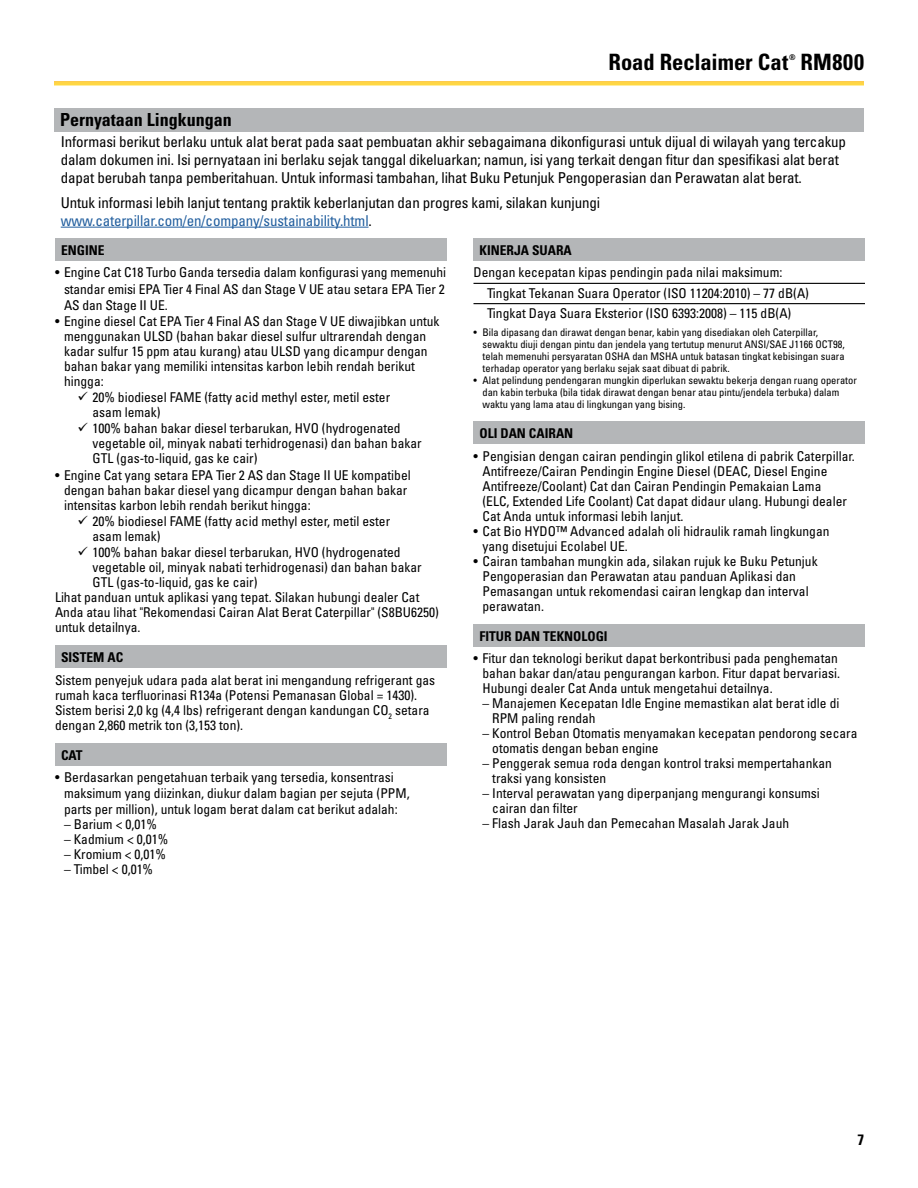
<style>
.page{position:relative;width:918px;height:1188px;background:#fff}
.page>*{position:absolute;margin:0;border:0;box-sizing:border-box;transform-origin:0 0}
.t1{font:700 condensed 22.5px "Univers LT Std";color:#000}
.t2{font:700 condensed 18px "Univers LT Std";color:#000}
.t3{font:condensed 15px/18px "Univers LT Std";letter-spacing:-.01em;color:#000}
.t4{font:700 condensed 15px "Univers LT Std";color:#000}
.t5{font:condensed 13.5px/15px "Univers LT Std";color:#000}
.t6{font:700 condensed 13.5px "Univers LT Std";color:#000}
.t7{font:condensed 10.5px/12px "Univers LT Std";color:#000}
.t8{font:700 condensed 7.8px "Univers LT Std";color:#000}
.s1{color:#215e9e}
</style>
<div class="page">
<div style="left:55px;top:238px;width:392px;height:23px;background:#b4b6b8"></div>
<div style="left:55px;top:645px;width:392px;height:23px;background:#b4b6b8"></div>
<div style="left:55px;top:743px;width:392px;height:23px;background:#b4b6b8"></div>
<div style="left:474px;top:238px;width:391px;height:23px;background:#b4b6b8"></div>
<hr style="left:474px;top:283px;width:391px;height:1px;background:#000">
<hr style="left:474px;top:303px;width:391px;height:1px;background:#000">
<div style="left:474px;top:422px;width:391px;height:22px;background:#b4b6b8"></div>
<div style="left:474px;top:624px;width:391px;height:23px;background:#b4b6b8"></div>
<div style="left:54px;top:108px;width:810px;height:24px;background:#b4b6b8"></div>
<hr style="left:61px;top:227px;width:308px;height:1px;background:#215e9e">
<h1 class="t1" style="left:609px;top:48px;width:181px">Road Reclaimer Cat</h1>
<p class="t8" style="left:789px;top:52px;width:8px">®</p>
<h1 class="t1" style="left:801px;top:48px;width:65px">RM800</h1>
<h2 class="t2" style="left:60px;top:108px;width:173px">Pernyataan Lingkungan</h2>
<p class="t3" style="left:61px;top:132px;width:787px">Informasi berikut berlaku untuk alat berat pada saat pembuatan akhir sebagaimana dikonfigurasi untuk dijual di wilayah yang tercakup dalam dokumen ini. Isi pernyataan ini berlaku sejak tanggal dikeluarkan; namun, isi yang terkait dengan fitur dan spesifikasi alat berat dapat berubah tanpa pemberitahuan. Untuk informasi tambahan, lihat Buku Petunjuk Pengoperasian dan Perawatan alat berat.</p>
<p class="t3" style="left:61px;top:193px;width:541px">Untuk informasi lebih lanjut tentang praktik keberlanjutan dan progres kami, silakan kunjungi <span class="s1">www.caterpillar.com/en/company/sustainability.html</span>.</p>
<p class="t6" style="left:61px;top:242px;width:45px">ENGINE</p>
<p class="t5" style="left:64px;top:264px;width:384px;line-height:16.2px;text-align:justify;text-indent:-9px">• Engine Cat C18 Turbo Ganda tersedia dalam konfigurasi yang memenuhi standar emisi EPA Tier 4 Final AS dan Stage V UE atau setara EPA Tier 2<br>AS dan Stage II UE.</p>
<p class="t5" style="left:64px;top:313px;width:377px;text-indent:-9px">• Engine diesel Cat EPA Tier 4 Final AS dan Stage V UE diwajibkan untuk menggunakan ULSD (bahan bakar diesel sulfur ultrarendah dengan kadar sulfur 15 ppm atau kurang) atau ULSD yang dicampur dengan bahan bakar yang memiliki intensitas karbon lebih rendah berikut hingga:</p>
<p class="t5" style="left:93px;top:390px;width:299px;text-indent:-15px">✓ 20% biodiesel FAME (fatty acid methyl ester, metil ester asam lemak)</p>
<p class="t5" style="left:93px;top:421px;width:331px;text-indent:-15px">✓ 100% bahan bakar diesel terbarukan, HVO (hydrogenated vegetable oil, minyak nabati terhidrogenasi) dan bahan bakar<br>GTL (gas-to-liquid, gas ke cair)</p>
<p class="t5" style="left:64px;top:467px;width:348px;text-indent:-9px">• Engine Cat yang setara EPA Tier 2 AS dan Stage II UE kompatibel dengan bahan bakar diesel yang dicampur dengan bahan bakar intensitas karbon lebih rendah berikut hingga:</p>
<p class="t5" style="left:93px;top:513px;width:299px;text-indent:-15px">✓ 20% biodiesel FAME (fatty acid methyl ester, metil ester asam lemak)</p>
<p class="t5" style="left:78px;top:544px;width:325px">✓ 100% bahan bakar diesel terbarukan, HVO (hydrogenated</p>
<p class="t5" style="left:93px;top:559px;width:331px">vegetable oil, minyak nabati terhidrogenasi) dan bahan bakar</p>
<p class="t5" style="left:93px;top:574px;width:166px">GTL (gas-to-liquid, gas ke cair)</p>
<p class="t5" style="left:55px;top:589px;width:366px">Lihat panduan untuk aplikasi yang tepat. Silakan hubungi dealer Cat</p>
<p class="t5" style="left:55px;top:604px;width:385px">Anda atau lihat "Rekomendasi Cairan Alat Berat Caterpillar" (S8BU6250)</p>
<p class="t5" style="left:55px;top:619px;width:87px">untuk detailnya.</p>
<p class="t6" style="left:61px;top:649px;width:64px">SISTEM AC</p>
<p class="t5" style="left:55px;top:672px;width:382px">Sistem penyejuk udara pada alat berat ini mengandung refrigerant gas rumah kaca terfluorinasi R134a (Potensi Pemanasan Global = 1430).<br>Sistem berisi 2,0 kg (4,4 lbs) refrigerant dengan kandungan CO<sub>2</sub> setara dengan 2,860 metrik ton (3,153 ton).</p>
<p class="t6" style="left:61px;top:746px;width:23px">CAT</p>
<p class="t5" style="left:64px;top:769px;width:347px;line-height:16.2px;text-indent:-9px">• Berdasarkan pengetahuan terbaik yang tersedia, konsentrasi maksimum yang diizinkan, diukur dalam bagian per sejuta (PPM, parts per million), untuk logam berat dalam cat berikut adalah:</p>
<p class="t5" style="left:64px;top:817px;width:94px">– Barium &lt; 0,01%</p>
<p class="t5" style="left:64px;top:832px;width:106px">– Kadmium &lt; 0,01%</p>
<p class="t5" style="left:64px;top:847px;width:103px">– Kromium &lt; 0,01%</p>
<p class="t5" style="left:64px;top:862px;width:91px">– Timbel &lt; 0,01%</p>
<p class="t6" style="left:480px;top:242px;width:94px">KINERJA SUARA</p>
<p class="t5" style="left:487px;top:262px;width:324px;line-height:20.2px;text-indent:-14px">Dengan kecepatan kipas pendingin pada nilai maksimum:<br>Tingkat Tekanan Suara Operator (ISO 11204:2010) – 77 dB(A)<br>Tingkat Daya Suara Eksterior (ISO 6393:2008) – 115 dB(A)</p>
<p class="t7" style="left:482px;top:326px;width:364px;text-indent:-9px">• Bila dipasang dan dirawat dengan benar, kabin yang disediakan oleh Caterpillar, sewaktu diuji dengan pintu dan jendela yang tertutup menurut ANSI/SAE J1166 OCT98, telah memenuhi persyaratan OSHA dan MSHA untuk batasan tingkat kebisingan suara terhadap operator yang berlaku sejak saat dibuat di pabrik.</p>
<p class="t7" style="left:482px;top:374px;width:376px;text-indent:-9px">• Alat pelindung pendengaran mungkin diperlukan sewaktu bekerja dengan ruang operator dan kabin terbuka (bila tidak dirawat dengan benar atau pintu/jendela terbuka) dalam waktu yang lama atau di lingkungan yang bising.</p>
<p class="t6" style="left:479px;top:425px;width:95px">OLI DAN CAIRAN</p>
<p class="t5" style="left:483px;top:448px;width:374px;text-indent:-9px">• Pengisian dengan cairan pendingin glikol etilena di pabrik Caterpillar.<br>Antifreeze/Cairan Pendingin Engine Diesel (DEAC, Diesel Engine Antifreeze/Coolant) Cat dan Cairan Pendingin Pemakaian Lama<br>(ELC, Extended Life Coolant) Cat dapat didaur ulang. Hubungi dealer Cat Anda untuk informasi lebih lanjut.</p>
<p class="t5" style="left:483px;top:523px;width:349px;text-indent:-9px">• Cat Bio HYDO™ Advanced adalah oli hidraulik ramah lingkungan yang disetujui Ecolabel UE.</p>
<p class="t5" style="left:483px;top:553px;width:337px;text-indent:-9px">• Cairan tambahan mungkin ada, silakan rujuk ke Buku Petunjuk Pengoperasian dan Perawatan atau panduan Aplikasi dan Pemasangan untuk rekomendasi cairan lengkap dan interval perawatan.</p>
<p class="t6" style="left:479px;top:628px;width:130px">FITUR DAN TEKNOLOGI</p>
<p class="t5" style="left:483px;top:651px;width:359px;text-indent:-9px">• Fitur dan teknologi berikut dapat berkontribusi pada penghematan bahan bakar dan/atau pengurangan karbon. Fitur dapat bervariasi.<br>Hubungi dealer Cat Anda untuk mengetahui detailnya.</p>
<p class="t5" style="left:492px;top:696px;width:349px;text-indent:-10px">– Manajemen Kecepatan Idle Engine memastikan alat berat idle di<br>RPM paling rendah</p>
<p class="t5" style="left:492px;top:726px;width:367px;text-indent:-10px">– Kontrol Beban Otomatis menyamakan kecepatan pendorong secara otomatis dengan beban engine</p>
<p class="t5" style="left:492px;top:756px;width:341px;text-indent:-10px">– Penggerak semua roda dengan kontrol traksi mempertahankan traksi yang konsisten</p>
<p class="t5" style="left:492px;top:786px;width:329px;text-indent:-10px">– Interval perawatan yang diperpanjang mengurangi konsumsi cairan dan filter</p>
<p class="t5" style="left:483px;top:816px;width:308px">– Flash Jarak Jauh dan Pemecahan Masalah Jarak Jauh</p>
<p class="t4" style="left:857px;top:1130px;width:8px">7</p>
</div>
